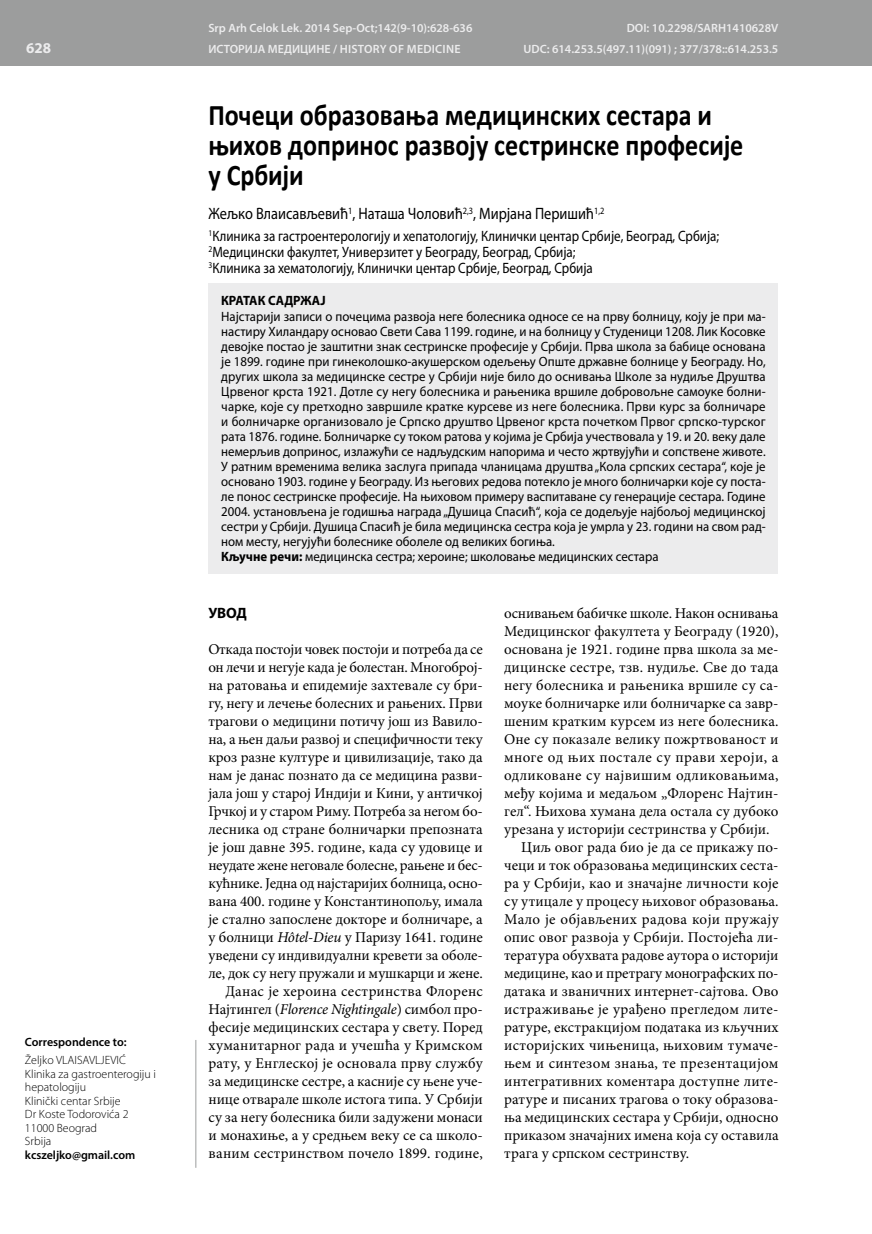
<style>
.page{position:relative;width:872px;height:1234px;background:#fff}
.page>*{position:absolute;margin:0;border:0;box-sizing:border-box;transform-origin:0 0}
.t1{font:700 30px/30px "Calibri";color:#000;scale:.87 1}
.t2{font:16.5px "Myriad Pro";color:#000;scale:.87 1}
.t3{font:15px/18px "Minion Pro";color:#000;text-align:right}
.t4{font:15px/15.8px "Myriad Pro";color:#000;scale:.87 1}
.t5{font:15px "Minion Pro";letter-spacing:.025em;color:#000}
.t6{font:15px "Minion Pro";letter-spacing:.02em;color:#000}
.t7{font:700 15px "Myriad Pro";color:#000}
.t8{font:700 15px "Myriad Pro";color:#ececed}
.t9{font:13.5px/15px "Myriad Pro";color:#000;scale:.95 1}
.t10{font:700 13.5px "Myriad Pro";color:#000;scale:.95 1}
.t11{font:600 12px "Myriad Pro";color:#ececed}
.t12{font:300 12px/13.5px "Myriad Pro";color:#000}
.t13{font:600 12px "Myriad Pro";color:#000}
.s1{font-weight:700}
.s2{font-style:italic}
</style>
<div class="page">
<div style="left:0;top:0;width:872px;height:66px;background:#9c9d9d"></div>
<hr style="left:196px;top:1039px;width:1px;height:128px;background:#9c9d9d">
<hr style="left:871px;top:0;width:1px;height:66px;background:#ececed">
<div style="left:208px;top:282px;width:570px;height:291px;background:#ececed"></div>
<p class="t8" style="left:26px;top:38px;width:26px">628</p>
<p class="t13" style="left:25px;top:1034px;width:103px">Correspondence to:</p>
<p class="t12" style="left:25px;top:1053px;width:133px">Željko VLAISAVLJEVIĆ<br>Klinika za gastroenterogiju i hepatologiju<br>Klinički centar Srbije<br>Dr Koste Todorovića 2<br>11000 Beograd<br>Srbija</p>
<p class="t13" style="left:25px;top:1146px;width:112px">kcszeljko@gmail.com</p>
<p class="t11" style="left:208px;top:20px;width:265px">Srp Arh Celok Lek. 2014 Sep-Oct;142(9-10):628-636</p>
<p class="t11" style="left:627px;top:20px;width:153px">DOI: 10.2298/SARH1410628V</p>
<p class="t11" style="left:208px;top:42px;width:254px">ИСТОРИЈА МЕДИЦИНЕ / HISTORY OF MEDICINE</p>
<p class="t11" style="left:523px;top:42px;width:256px">UDC: 614.253.5(497.11)(091) ; 377/378::614.253.5</p>
<h1 class="t1" style="left:208px;top:98px;width:616px">Почеци образовања медицинских сестара и њихов допринос развоју сестринске професије у Србији</h1>
<p class="t2" style="left:208px;top:203px;width:457px">Жељко Влаисављевић<sup>1</sup>, Наташа Чоловић<sup>2,3</sup>, Мирјана Перишић<sup>1,2</sup></p>
<p class="t4" style="left:208px;top:228px;width:588px"><sup>1</sup>Клиника за гастроентерологију и хепатологију, Клинички центар Србије, Београд, Србија;<br><sup>2</sup>Медицински факултет, Универзитет у Београду, Београд, Србија;<br><sup>3</sup>Клиника за хематологију, Клинички центар Србије, Београд, Србија</p>
<p class="t10" style="left:221px;top:292px;width:111px">КРАТАК САДРЖАЈ</p>
<p class="t9" style="left:221px;top:308px;width:575px">Најстарији записи о почецима развоја неге болесника односе се на прву болницу, коју је при ма&shy;настиру Хиландару основао Свети Сава 1199. године, и на болницу у Студеници 1208. Лик Косовке девојке постао је заштитни знак сестринске професије у Србији. Прва школа за бабице основана је 1899. године при гинеколошко-акушерском одељењу Опште државне болнице у Београду. Но, других школа за медицинске сестре у Србији није било до оснивања Школе за нудиље Друштва Црвеног крста 1921. Дотле су негу болесника и рањеника вршиле добровољне самоуке болни&shy;чарке, које су претходно завршиле кратке курсеве из неге болесника. Први курс за болничаре и болничарке организовало је Српско друштво Црвеног крста почетком Првог српско-турског рата 1876. године. Болничарке су током ратова у којима је Србија учествовала у 19. и 20. веку дале немерљив допринос, излажући се надљудским напорима и често жртвујући и сопствене животе.<br>У ратним временима велика заслуга припада чланицама друштва „Кола српских сестара“, које је основано 1903. године у Београду. Из његових редова потекло је много болничарки које су поста&shy;ле понос сестринске професије. На њиховом примеру васпитаване су генерације сестара. Године 2004. установљена је годишња награда „Душица Спасић“, која се додељује најбољој медицинској сестри у Србији. Душица Спасић је била медицинска сестра која је умрла у 23. години на свом рад&shy;ном месту, негујући болеснике оболеле од великих богиња.<br><span class="s1">Кључне речи:</span> медицинска сестра; хероине; школовање медицинских сестара</p>
<p class="t7" style="left:208px;top:603px;width:40px">УВОД</p>
<p class="t3" style="left:208px;top:640px;width:276px">Откада постоји човек постоји и потреба да се он лечи и негује када је болестан. Многоброј&shy;на ратовања и епидемије захтевале су бри&shy;гу, негу и лечење болесних и рањених. Први трагови о медицини потичу још из Вавило&shy;на, а њен даљи развој и специфичности теку кроз разне културе и цивилизације, тако да нам је данас познато да се медицина разви&shy;јала још у старој Индији и Кини, у античкој Грчкој и у старом Риму. Потреба за негом бо&shy;лесника од стране болничарки препозната је још давне 395. године, када су удовице и неудате жене неговале болесне, рањене и бес&shy;кућнике. Једна од најстаријих болница, осно&shy;вана 400. године у Константинопољу, имала је стално запослене докторе и болничаре, а у болници <span class="s2">Hôtel-Dieu</span> у Паризу 1641. године уведени су индивидуални кревети за оболе&shy;ле, док су негу пружали и мушкарци и жене.<br>Данас је хероина сестринства Флоренс Најтингел (<span class="s2">Florence Nightingale</span>) симбол про&shy;фесије медицинских сестара у свету. Поред хуманитарног рада и учешћа у Кримском рату, у Енглеској је основала прву службу за медицинске сестре, а касније су њене уче&shy;нице отварале школе истога типа. У Србији су за негу болесника били задужени монаси и монахиње, а у средњем веку се са школо&shy;ваним сестринством почело 1899. године,</p>
<p class="t3" style="left:504px;top:604px;width:276px">оснивањем бабичке школе. Након оснивања</p>
<p class="t3" style="left:504px;top:622px;width:276px">Медицинског факултета у Београду (1920),</p>
<p class="t3" style="left:504px;top:640px;width:274px">основана је 1921. године прва школа за ме-</p>
<p class="t3" style="left:504px;top:658px;width:276px">дицинске сестре, тзв. нудиље. Све до тада</p>
<p class="t3" style="left:504px;top:676px;width:274px">негу болесника и рањеника вршиле су са-</p>
<p class="t3" style="left:504px;top:694px;width:274px">моуке болничарке или болничарке са завр-</p>
<p class="t3" style="left:504px;top:712px;width:276px">шеним кратким курсем из неге болесника.</p>
<p class="t3" style="left:504px;top:730px;width:276px">Оне су показале велику пожртвованост и</p>
<p class="t5" style="left:504px;top:747px;width:276px">многе од њих постале су прави хероји, а</p>
<p class="t5" style="left:504px;top:765px;width:276px">одликоване су највишим одликовањима,</p>
<p class="t3" style="left:504px;top:784px;width:274px">међу којима и медаљом „Флоренс Најтин-</p>
<p class="t3" style="left:504px;top:802px;width:276px">гел“. Њихова хумана дела остала су дубоко</p>
<p class="t3" style="left:504px;top:820px;width:267px">урезана у историји сестринства у Србији.</p>
<p class="t3" style="left:521px;top:838px;width:257px">Циљ овог рада био је да се прикажу по-</p>
<p class="t3" style="left:504px;top:856px;width:274px">чеци и ток образовања медицинских сеста-</p>
<p class="t3" style="left:504px;top:874px;width:276px">ра у Србији, као и значајне личности које</p>
<p class="t3" style="left:504px;top:892px;width:276px">су утицале у процесу њиховог образовања.</p>
<p class="t5" style="left:504px;top:909px;width:276px">Мало је објављених радова који пружају</p>
<p class="t3" style="left:504px;top:928px;width:274px">опис овог развоја у Србији. Постојећа ли-</p>
<p class="t3" style="left:504px;top:946px;width:276px">тература обухвата радове аутора о историји</p>
<p class="t3" style="left:504px;top:964px;width:274px">медицине, као и претрагу монографских по-</p>
<p class="t3" style="left:504px;top:982px;width:276px">датака и званичних интернет-сајтова. Ово</p>
<p class="t3" style="left:504px;top:1000px;width:274px">истраживање је урађено прегледом лите-</p>
<p class="t3" style="left:504px;top:1018px;width:276px">ратуре, екстракцијом података из кључних</p>
<p class="t3" style="left:504px;top:1036px;width:274px">историјских чињеница, њиховим тумаче-</p>
<p class="t6" style="left:504px;top:1053px;width:276px">њем и синтезом знања, те презентацијом</p>
<p class="t3" style="left:504px;top:1072px;width:274px">интегративних коментара доступне лите-</p>
<p class="t3" style="left:504px;top:1090px;width:274px">ратуре и писаних трагова о току образова-</p>
<p class="t3" style="left:504px;top:1108px;width:276px">ња медицинских сестара у Србији, односно</p>
<p class="t3" style="left:504px;top:1126px;width:276px">приказом значајних имена која су оставила</p>
<p class="t3" style="left:504px;top:1144px;width:186px">трага у српском сестринству.</p>
</div>
